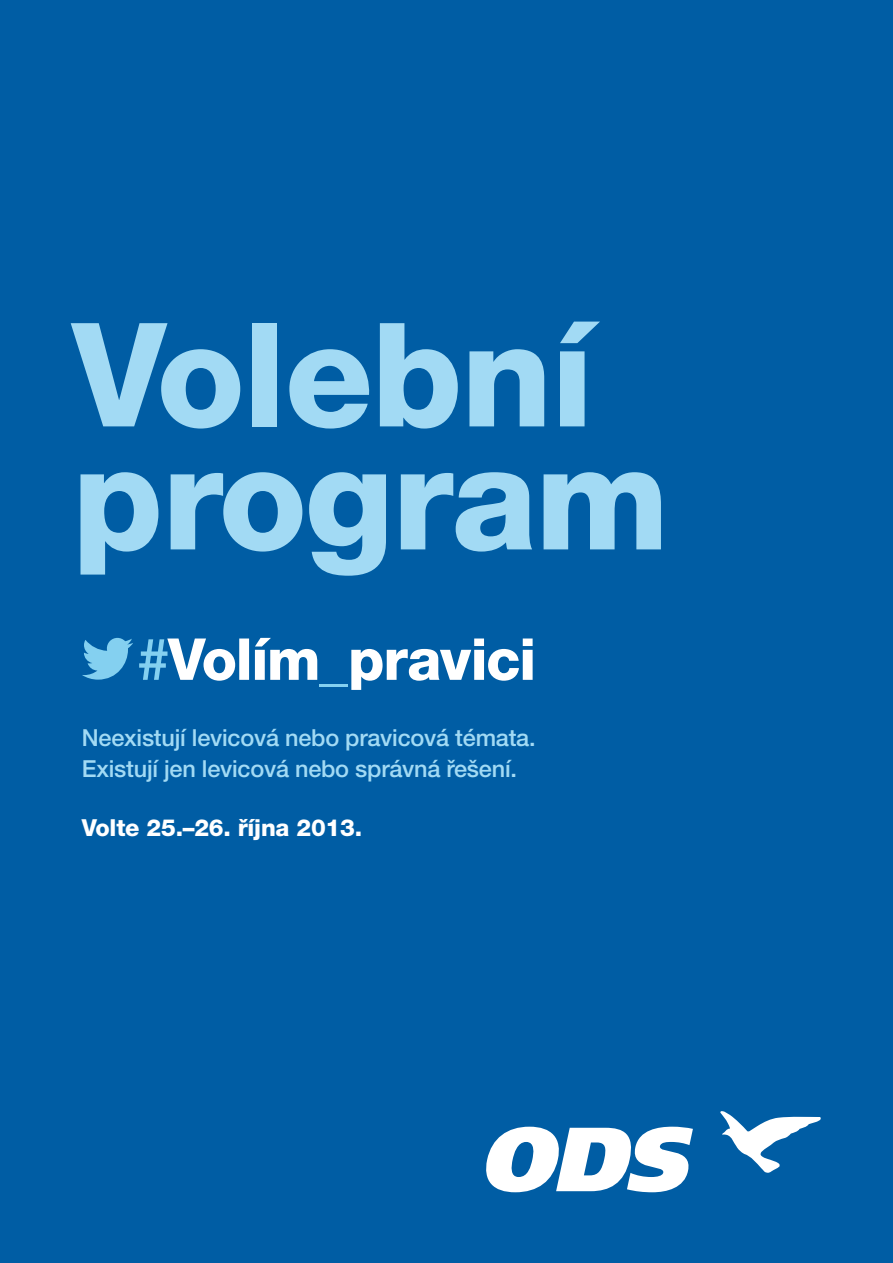
<style>
.page{position:relative;width:893px;height:1263px;background:#005da4}
.page>*{position:absolute;margin:0;border:0;box-sizing:border-box;transform-origin:0 0}
.t1{font:800 144.6px/123px "Helvetica Neue LT Pro";letter-spacing:-.015em;color:#a2daf4}
.t2{font:500 23.55px/31px "Helvetica Neue LT Pro";letter-spacing:-.01em;color:#a2daf4}
.t3{font:800 23.55px "Helvetica Neue LT Pro";letter-spacing:-.01em;color:#fff}
</style>
<div class="page">
<svg style="left:486px;top:1111px;width:335px;height:81px"></svg>
<svg style="left:82px;top:638px;width:51px;height:42px"></svg>
<svg style="left:351px;top:638px;width:182px;height:52px"></svg>
<hr style="left:319px;top:684px;width:29px;height:3px;background:#84d0f0">
<svg style="left:139px;top:638px;width:178px;height:43px"></svg>
<h1 class="t1" style="left:72px;top:313px;width:598px">Volební program</h1>
<p class="t2" style="left:82px;top:722px;width:455px">Neexistují levicová nebo pravicová témata.<br>Existují jen levicová nebo správná řešení.</p>
<p class="t3" style="left:82px;top:813px;width:282px">Volte 25.–26. října 2013.</p>
</div>
